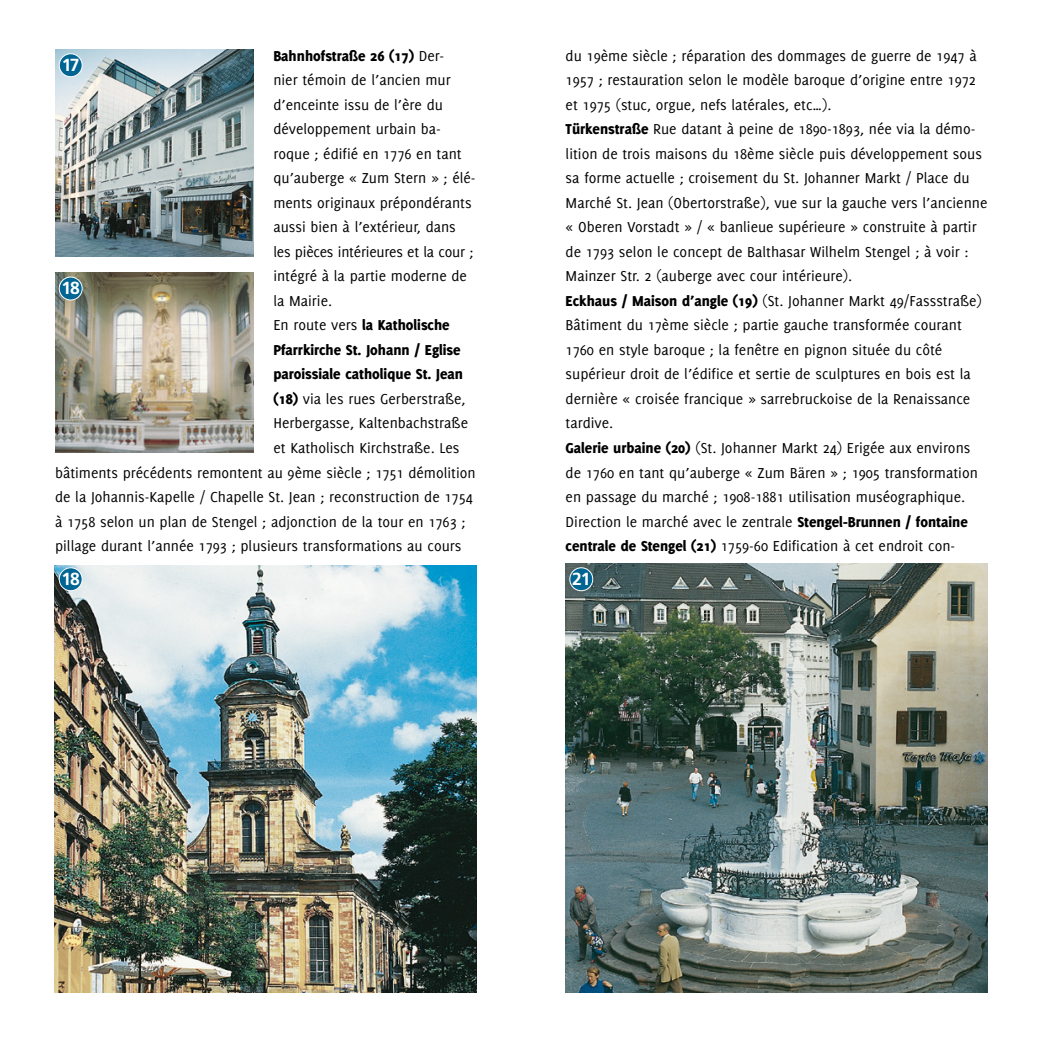
<style>
.page{position:relative;width:1042px;height:1042px;background:#fff}
.page>*{position:absolute;margin:0;border:0;box-sizing:border-box;transform-origin:0 0}
.t1{font:700 17.5px "Frutiger";letter-spacing:-.07em;color:#fff}
.t2{font:15.75px/24.5px "Delicious";color:#000}
.t3{font:800 15.75px "Delicious";color:#000}
.s1{font-weight:400}
.s2{font-weight:800}
</style>
<div class="page">
<img style="left:55px;top:50px;width:198px;height:207px">
<img style="left:55px;top:273px;width:198px;height:180px">
<img style="left:55px;top:566px;width:421px;height:426px">
<img style="left:566px;top:564px;width:421px;height:428px">
<div style="left:59px;top:54px;width:23px;height:23px;background:#006592;border-radius:50%"></div>
<div style="left:59px;top:53px;width:24px;height:24px;border:1px solid #fff;border-radius:50%"></div>
<div style="left:59px;top:277px;width:23px;height:23px;background:#006592;border-radius:50%"></div>
<div style="left:59px;top:277px;width:24px;height:23px;border:1px solid #fff;border-radius:50%"></div>
<div style="left:59px;top:568px;width:23px;height:23px;background:#006592;border-radius:50%"></div>
<div style="left:59px;top:567px;width:24px;height:24px;border:1px solid #fff;border-radius:50%"></div>
<div style="left:570px;top:568px;width:23px;height:23px;background:#006592;border-radius:50%"></div>
<div style="left:569px;top:567px;width:24px;height:24px;border:1px solid #fff;border-radius:50%"></div>
<p class="t3" style="left:273px;top:46px;width:172px">Bahnhofstraße 26 (17) <span class="s1">Der-</span></p>
<p class="t2" style="left:273px;top:67px;width:179px">nier témoin de l’ancien mur</p>
<p class="t2" style="left:273px;top:92px;width:171px">d’enceinte issu de l’ère du</p>
<p class="t2" style="left:273px;top:116px;width:169px">développement urbain ba-</p>
<p class="t2" style="left:273px;top:141px;width:190px">roque ; édifié en 1776 en tant</p>
<p class="t2" style="left:273px;top:166px;width:204px">qu’auberge « Zum Stern » ; élé-</p>
<p class="t2" style="left:273px;top:190px;width:200px">ments originaux prépondérants</p>
<p class="t2" style="left:273px;top:215px;width:184px">aussi bien à l’extérieur, dans</p>
<p class="t2" style="left:273px;top:239px;width:202px">les pièces intérieures et la cour ;</p>
<p class="t2" style="left:273px;top:264px;width:195px">intégré à la partie moderne de</p>
<p class="t2" style="left:273px;top:288px;width:60px">la Mairie.</p>
<p class="t3" style="left:273px;top:316px;width:178px"><span class="s1">En route vers</span> la Katholische</p>
<p class="t3" style="left:273px;top:341px;width:189px">Pfarrkirche St. Johann / Eglise</p>
<p class="t3" style="left:273px;top:365px;width:191px">paroissiale catholique St. Jean</p>
<p class="t2" style="left:273px;top:386px;width:194px"><span class="s2">(18)</span> via les rues Gerberstraße,</p>
<p class="t2" style="left:273px;top:411px;width:196px">Herbergasse, Kaltenbachstraße</p>
<p class="t2" style="left:273px;top:435px;width:188px">et Katholisch Kirchstraße. Les</p>
<p class="t2" style="left:55px;top:460px;width:422px">bâtiments précédents remontent au 9ème siècle ; 1751 démolition</p>
<p class="t2" style="left:55px;top:484px;width:419px">de la Johannis-Kapelle / Chapelle St. Jean ; reconstruction de 1754</p>
<p class="t2" style="left:55px;top:509px;width:412px">à 1758 selon un plan de Stengel ; adjonction de la tour en 1763 ;</p>
<p class="t2" style="left:55px;top:533px;width:408px">pillage durant l’année 1793 ; plusieurs transformations au cours</p>
<p class="t1" style="left:62px;top:54px;width:19px">17</p>
<p class="t1" style="left:62px;top:278px;width:20px">18</p>
<p class="t2" style="left:566px;top:43px;width:423px">du 19ème siècle ; réparation des dommages de guerre de 1947 à 1957 ; restauration selon le modèle baroque d’origine entre 1972 et 1975 (stuc, orgue, nefs latérales, etc…).<br><span class="s2">Türkenstraße</span> Rue datant à peine de 1890-1893, née via la démo&shy;lition de trois maisons du 18ème siècle puis développement sous sa forme actuelle ; croisement du St. Johanner Markt / Place du Marché St. Jean (Obertorstraße), vue sur la gauche vers l’ancienne « Oberen Vorstadt » / « banlieue supérieure » construite à partir de 1793 selon le concept de Balthasar Wilhelm Stengel ; à voir :<br>Mainzer Str. 2 (auberge avec cour intérieure).<br><span class="s2">Eckhaus / Maison d’angle (19)</span> (St. Johanner Markt 49/Fassstraße)<br>Bâtiment du 17ème siècle ; partie gauche transformée courant 1760 en style baroque ; la fenêtre en pignon située du côté supérieur droit de l’édifice et sertie de sculptures en bois est la dernière « croisée francique » sarrebruckoise de la Renaissance tardive.<br><span class="s2">Galerie urbaine (20)</span> (St. Johanner Markt 24) Erigée aux environs de 1760 en tant qu’auberge « Zum Bären » ; 1905 transformation en passage du marché ; 1908-1881 utilisation muséographique.<br>Direction le marché avec le zentrale <span class="s2">Stengel-Brunnen / fontaine centrale de Stengel (21)</span> 1759-60 Edification à cet endroit con-</p>
<p class="t1" style="left:62px;top:568px;width:20px">18</p>
<p class="t1" style="left:572px;top:568px;width:20px">21</p>
</div>
